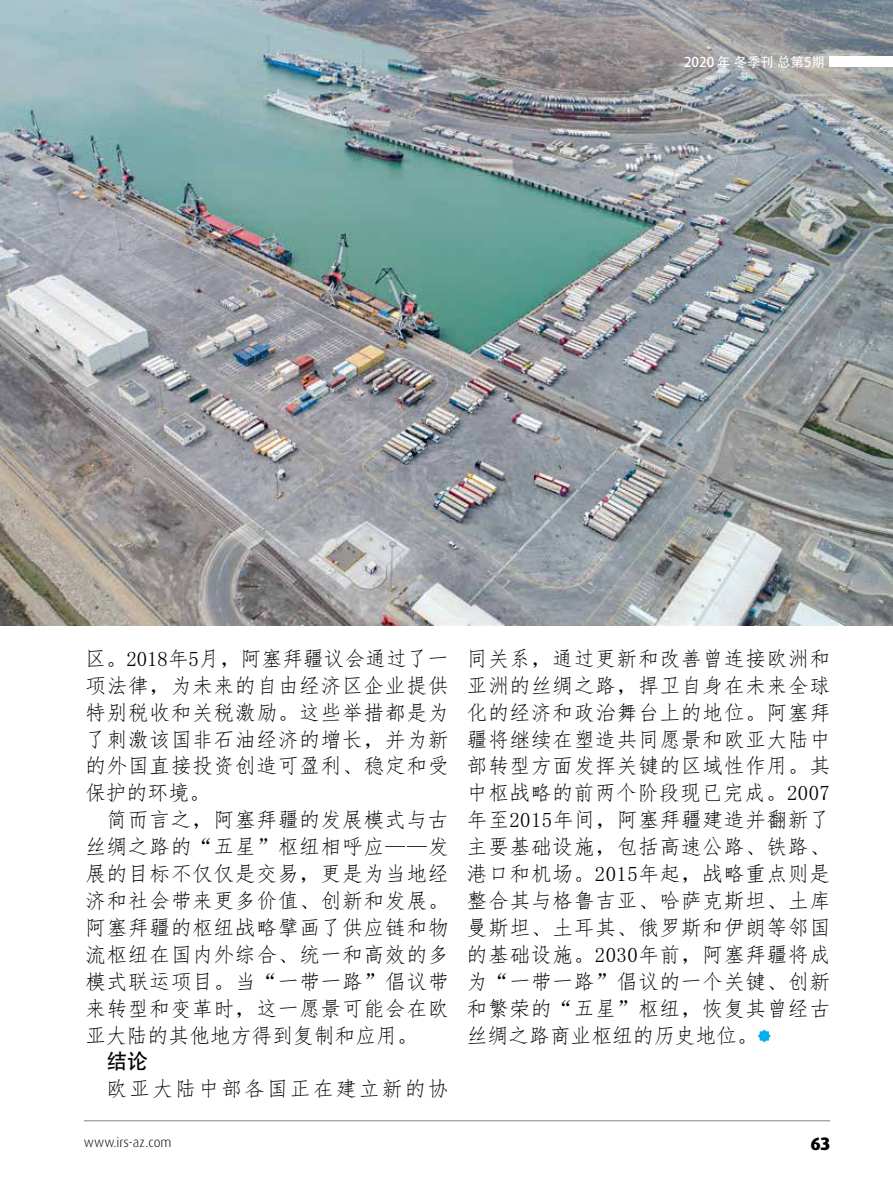
<style>
.page{position:relative;width:893px;height:1191px;background:#fff}
.page>*{position:absolute;margin:0;border:0;box-sizing:border-box;transform-origin:0 0}
.t1{font:21px/26.8px "Fang Song";letter-spacing:.02em;color:#000;text-align:justify}
.t2{font:21px "Fang Song";letter-spacing:.095em;color:#000}
.t3{font:21px "Adobe Heiti Std";color:#000}
.t4{font:800 18px "Dax Pro";color:#000}
.t5{font:300 13.5px "Dax Pro";color:#000}
.t6{font:13.5px "Adobe Heiti Std";color:#fff}
</style>
<div class="page">
<hr style="left:84px;top:1120px;width:746px;height:1px;background:#808285">
<svg style="left:758px;top:1029px;width:13px;height:13px"></svg>
<img style="left:0;top:0;width:893px;height:625px">
<div style="left:829px;top:56px;width:64px;height:10px;background:#fff"></div>
<p class="t6" style="left:684px;top:53px;width:142px">2020 年 冬季刊 总第5期</p>
<p class="t1" style="left:85px;top:645px;width:365px">区。2018年5月，阿塞拜疆议会通过了一项法律，为未来的自由经济区企业提供特别税收和关税激励。这些举措都是为了刺激该国非石油经济的增长，并为新的外国直接投资创造可盈利、稳定和受保护的环境。</p>
<p class="t1" style="left:85px;top:806px;width:365px;text-indent:21px">简而言之，阿塞拜疆的发展模式与古丝绸之路的“五星”枢纽相呼应——发展的目标不仅仅是交易，更是为当地经济和社会带来更多价值、创新和发展。阿塞拜疆的枢纽战略擘画了供应链和物流枢纽在国内外综合、统一和高效的多模式联运项目。当“一带一路”倡议带来转型和变革时，这一愿景可能会在欧亚大陆的其他地方得到复制和应用。</p>
<p class="t3" style="left:106px;top:1049px;width:43px">结论</p>
<p class="t2" style="left:106px;top:1078px;width:344px">欧亚大陆中部各国正在建立新的协</p>
<p class="t1" style="left:467px;top:645px;width:365px">同关系，通过更新和改善曾连接欧洲和亚洲的丝绸之路，捍卫自身在未来全球化的经济和政治舞台上的地位。阿塞拜疆将继续在塑造共同愿景和欧亚大陆中部转型方面发挥关键的区域性作用。其中枢战略的前两个阶段现已完成。2007年至2015年间，阿塞拜疆建造并翻新了主要基础设施，包括高速公路、铁路、港口和机场。2015年起，战略重点则是整合其与格鲁吉亚、哈萨克斯坦、土库曼斯坦、土耳其、俄罗斯和伊朗等邻国的基础设施。2030年前，阿塞拜疆将成为“一带一路”倡议的一个关键、创新和繁荣的“五星”枢纽，恢复其曾经古丝绸之路商业枢纽的历史地位。</p>
<p class="t5" style="left:84px;top:1133px;width:89px">www.irs-az.com</p>
<p class="t4" style="left:810px;top:1131px;width:21px">63</p>
</div>
